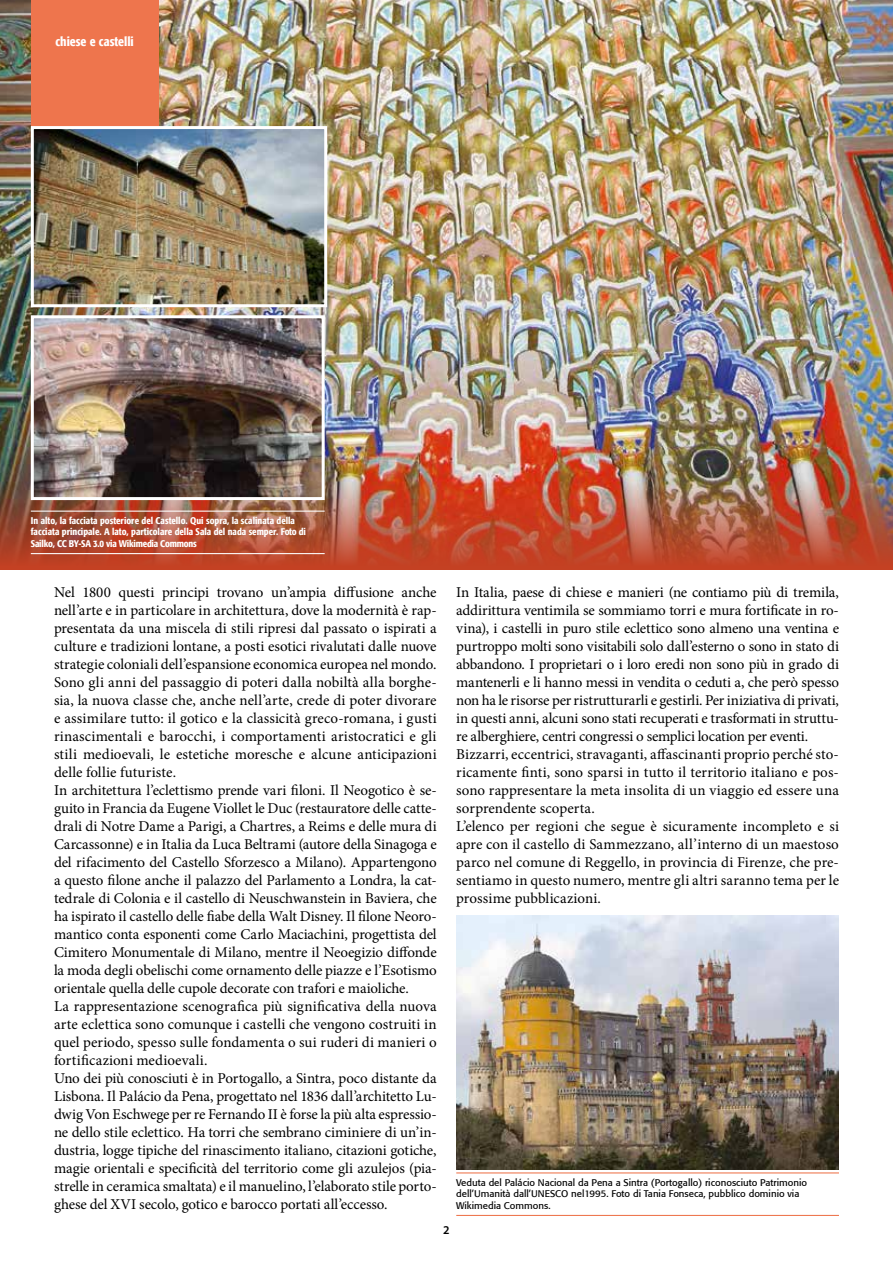
<style>
.page{position:relative;width:893px;height:1263px;background:#fff}
.page>*{position:absolute;margin:0;border:0;box-sizing:border-box;transform-origin:0 0}
.t1{font:15px/18px "Minion Pro";letter-spacing:-.005em;color:#000}
.t2{font:500 condensed 12.9px "Formata";color:#fff}
.t3{font:600 12px "Myriad Pro";color:#000}
.t4{font:500 condensed 9.6px/11.6px "Formata";color:#fff}
.t5{font:9.6px/11.6px "Formata";color:#000}
</style>
<div class="page">
<img style="left:0;top:0;width:893px;height:461px">
<div style="left:31px;top:0;width:127px;height:128px;background:#ee754d"></div>
<hr style="left:456px;top:1172px;width:383px;height:1px;background:#ee754d">
<hr style="left:456px;top:1215px;width:383px;height:1px;background:#ee754d">
<img style="left:35px;top:130px;width:288px;height:173px">
<div style="left:31px;top:126px;width:296px;height:181px;border:3px solid #fff"></div>
<img style="left:456px;top:916px;width:383px;height:254px">
<img style="left:0;top:461px;width:893px;height:109px">
<img style="left:35px;top:319px;width:286px;height:177px">
<div style="left:31px;top:315px;width:294px;height:185px;border:3px solid #fff"></div>
<hr style="left:31px;top:511px;width:294px;height:1px;background:#fff">
<hr style="left:31px;top:553px;width:294px;height:1px;background:#fff">
<p class="t2" style="left:55px;top:34px;width:80px">chiese e castelli</p>
<p class="t4" style="left:31px;top:515px;width:276px">In alto, la facciata posteriore del Castello. Qui sopra, la scalinata della facciata principale. A lato, particolare della Sala del nada semper. Foto di<br>Sailko, CC BY-SA 3.0 via Wikimedia Commons</p>
<p class="t1" style="left:54px;top:583px;width:384px">Nel 1800 questi principi trovano un’ampia diffusione anche nell’arte e in particolare in architettura, dove la modernità è rap&shy;presentata da una miscela di stili ripresi dal passato o ispirati a culture e tradizioni lontane, a posti esotici rivalutati dalle nuove strategie coloniali dell’espansione economica europea nel mondo.<br>Sono gli anni del passaggio di poteri dalla nobiltà alla borghe&shy;sia, la nuova classe che, anche nell’arte, crede di poter divorare e assimilare tutto: il gotico e la classicità greco-romana, i gusti rinascimentali e barocchi, i comportamenti aristocratici e gli stili medioevali, le estetiche moresche e alcune anticipazioni delle follie futuriste.<br>In architettura l’eclettismo prende vari filoni. Il Neogotico è se&shy;guito in Francia da Eugene Viollet le Duc (restauratore delle catte&shy;drali di Notre Dame a Parigi, a Chartres, a Reims e delle mura di Carcassonne) e in Italia da Luca Beltrami (autore della Sinagoga e del rifacimento del Castello Sforzesco a Milano). Appartengono a questo filone anche il palazzo del Parlamento a Londra, la cat&shy;tedrale di Colonia e il castello di Neuschwanstein in Baviera, che ha ispirato il castello delle fiabe della Walt Disney. Il filone Neoro&shy;mantico conta esponenti come Carlo Maciachini, progettista del Cimitero Monumentale di Milano, mentre il Neoegizio diffonde la moda degli obelischi come ornamento delle piazze e l’Esotismo orientale quella delle cupole decorate con trafori e maioliche.<br>La rappresentazione scenografica più significativa della nuova arte eclettica sono comunque i castelli che vengono costruiti in quel periodo, spesso sulle fondamenta o sui ruderi di manieri o fortificazioni medioevali.<br>Uno dei più conosciuti è in Portogallo, a Sintra, poco distante da Lisbona. Il Palácio da Pena, progettato nel 1836 dall’architetto Lu&shy;dwig Von Eschwege per re Fernando II è forse la più alta espressio&shy;ne dello stile eclettico. Ha torri che sembrano ciminiere di un’in&shy;dustria, logge tipiche del rinascimento italiano, citazioni gotiche, magie orientali e specificità del territorio come gli azulejos (pia&shy;strelle in ceramica smaltata) e il manuelino, l’elaborato stile porto&shy;ghese del XVI secolo, gotico e barocco portati all’eccesso.</p>
<p class="t1" style="left:456px;top:583px;width:384px">In Italia, paese di chiese e manieri (ne contiamo più di tremila, addirittura ventimila se sommiamo torri e mura fortificate in ro&shy;vina), i castelli in puro stile eclettico sono almeno una ventina e purtroppo molti sono visitabili solo dall’esterno o sono in stato di abbandono. I proprietari o i loro eredi non sono più in grado di mantenerli e li hanno messi in vendita o ceduti a, che però spesso non ha le risorse per ristrutturarli e gestirli. Per iniziativa di privati, in questi anni, alcuni sono stati recuperati e trasformati in struttu&shy;re alberghiere, centri congressi o semplici location per eventi.<br>Bizzarri, eccentrici, stravaganti, affascinanti proprio perché sto&shy;ricamente finti, sono sparsi in tutto il territorio italiano e pos&shy;sono rappresentare la meta insolita di un viaggio ed essere una sorprendente scoperta.<br>L’elenco per regioni che segue è sicuramente incompleto e si apre con il castello di Sammezzano, all’interno di un maestoso parco nel comune di Reggello, in provincia di Firenze, che pre&shy;sentiamo in questo numero, mentre gli altri saranno tema per le prossime pubblicazioni.</p>
<p class="t5" style="left:456px;top:1176px;width:352px">Veduta del Palácio Nacional da Pena a Sintra (Portogallo) riconosciuto Patrimonio dell’Umanità dall’UNESCO nel1995. Foto di Tania Fonseca, pubblico dominio via<br>Wikimedia Commons.</p>
<p class="t3" style="left:443px;top:1222px;width:8px">2</p>
</div>
